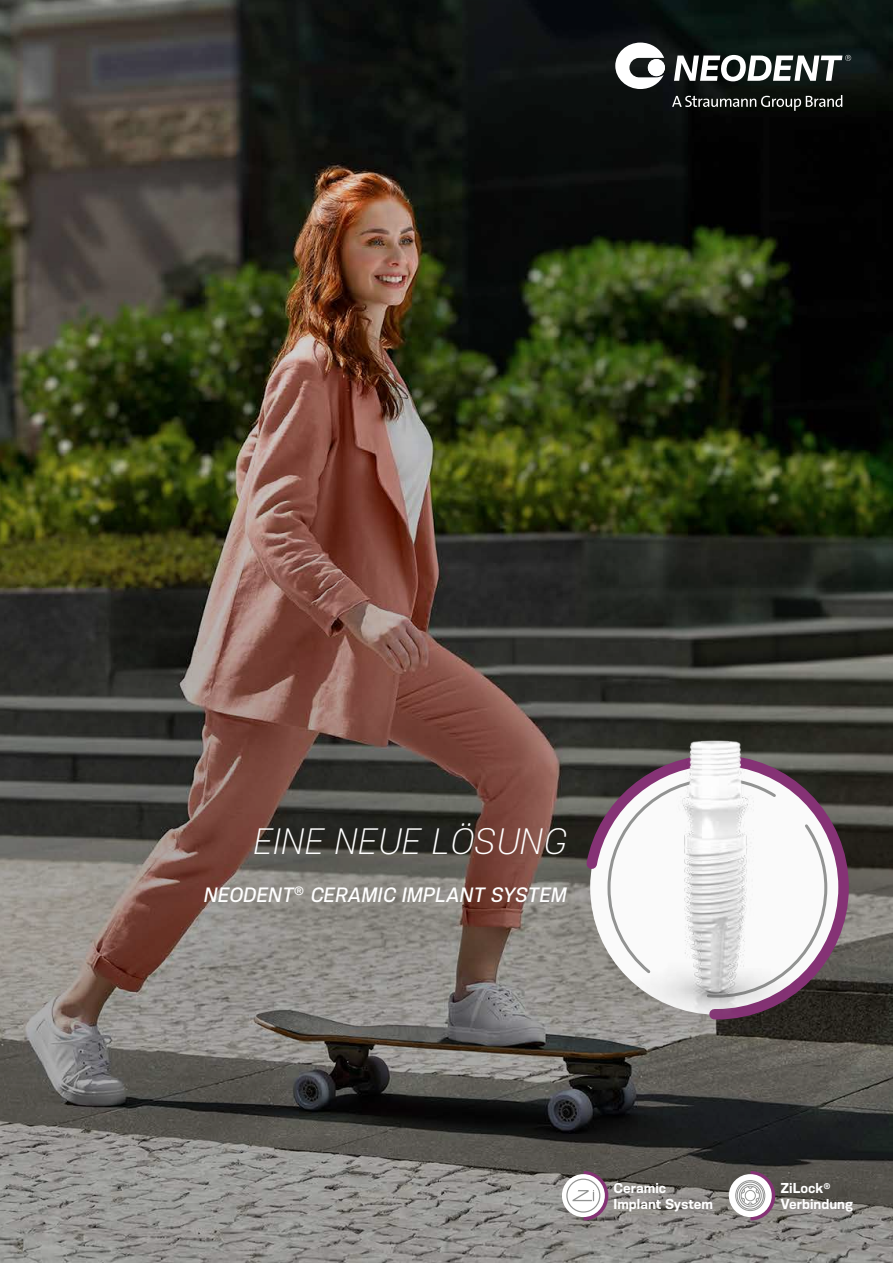
<style>
.page{position:relative;width:893px;height:1263px;background:#fff}
.page>*{position:absolute;margin:0;border:0;box-sizing:border-box;transform-origin:0 0}
.t1{font:italic 300 34.5px "Konsens";color:#fff}
.t2{font:italic 500 19.5px "Konsens";color:#fff}
.t3{font:700 13.5px/16.2px "Konsens";color:#fff}
</style>
<div class="page">
<img style="left:0;top:0;width:893px;height:1263px">
<svg style="left:579px;top:750px;width:275px;height:275px;background:#72676a"></svg>
<svg style="left:606px;top:776px;width:223px;height:223px"></svg>
<img style="left:607px;top:727px;width:217px;height:306px">
<div style="left:562px;top:1174px;width:43px;height:43px;background:#fff;border-radius:50%"></div>
<svg style="left:566px;top:1171px;width:42px;height:49px"></svg>
<svg style="left:729px;top:1174px;width:43px;height:43px"></svg>
<div style="left:739px;top:1184px;width:23px;height:23px;border:1px solid #929392;border-radius:50%"></div>
<svg style="left:740px;top:1171px;width:35px;height:49px"></svg>
<div style="left:735px;top:1180px;width:30px;height:31px;border:1px solid #929392;border-radius:50%"></div>
<div style="left:737px;top:1181px;width:27px;height:29px;border:1px solid #929392;border-radius:50%"></div>
<svg style="left:672px;top:95px;width:170px;height:16px;background:#3c3f3c"></svg>
<svg style="left:615px;top:43px;width:49px;height:46px"></svg>
<div style="left:648px;top:59px;width:17px;height:17px;background:#fff;border-radius:9px"></div>
<svg style="left:674px;top:55px;width:177px;height:26px"></svg>
<h1 class="t1" style="left:253px;top:821px;width:315px">EINE NEUE LÖSUNG</h1>
<h2 class="t2" style="left:204px;top:882px;width:365px">NEODENT<sup>®</sup> CERAMIC IMPLANT SYSTEM</h2>
<p class="t3" style="left:613px;top:1179px;width:101px">Ceramic<br>Implant System</p>
<p class="t3" style="left:780px;top:1179px;width:74px">ZiLock<sup>®<br></sup>Verbindung</p>
</div>
